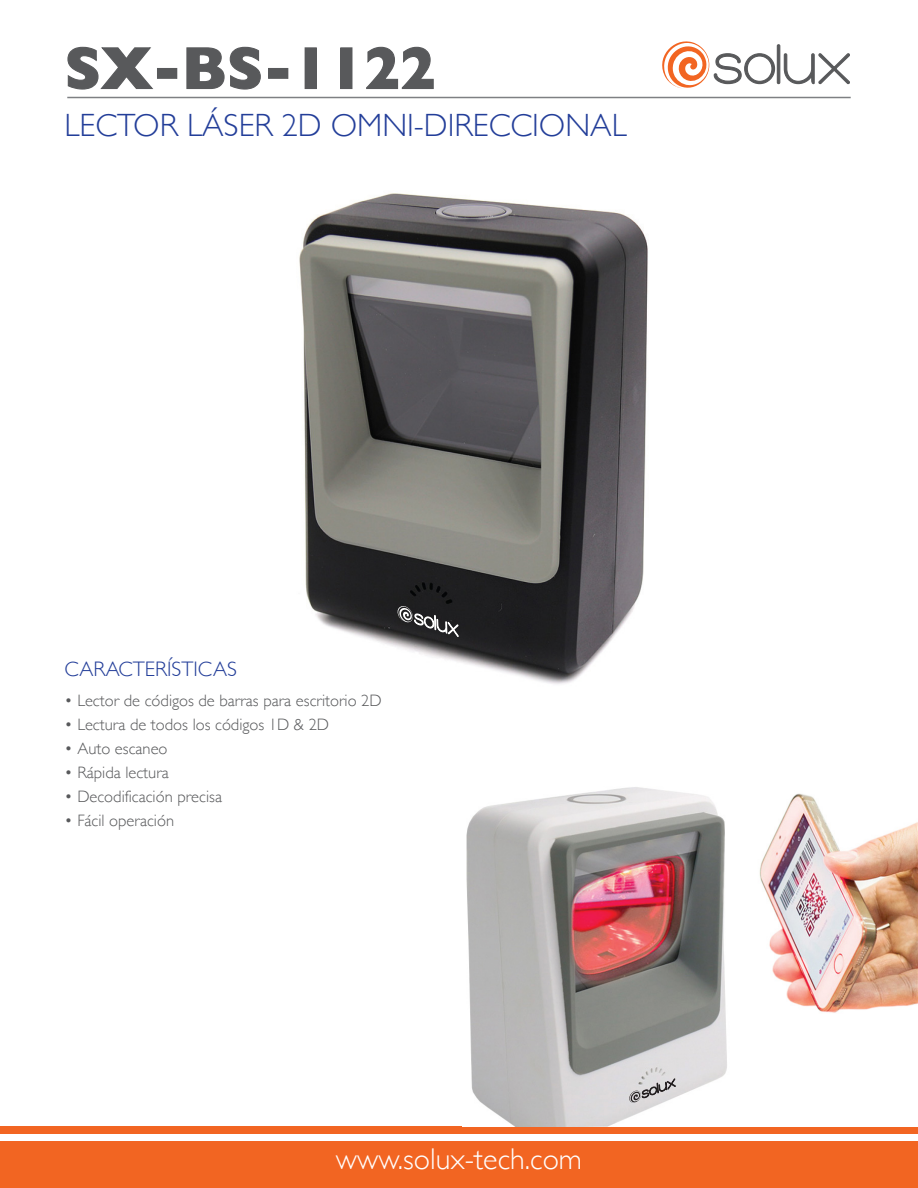
<style>
.page{position:relative;width:918px;height:1188px;background:#fff}
.page>*{position:absolute;margin:0;border:0;box-sizing:border-box;transform-origin:0 0}
.t1{font:700 60px "Gill Sans";color:#58595b}
.t2{font:300 32.25px "Gill Sans";color:#233e99}
.t3{font:300 30px "Gill Sans";color:#fff}
.t4{font:300 21px "Gill Sans";color:#233e99}
.t5{font:300 16.5px "Gill Sans";color:#58595b}
</style>
<div class="page">
<img style="left:299px;top:193px;width:349px;height:491px">
<svg style="left:662px;top:41px;width:188px;height:47px"></svg>
<svg style="left:395px;top:592px;width:64px;height:66px;background:#565657"></svg>
<svg style="left:67px;top:46px;width:86px;height:44px"></svg>
<div style="left:157px;top:68px;width:20px;height:11px;border:1px solid #58595b"></div>
<svg style="left:186px;top:46px;width:75px;height:44px"></svg>
<div style="left:268px;top:68px;width:20px;height:11px;border:1px solid #58595b"></div>
<div style="left:305px;top:47px;width:12px;height:42px;border:1px solid #58595b"></div>
<div style="left:340px;top:47px;width:12px;height:42px;border:1px solid #58595b"></div>
<svg style="left:366px;top:46px;width:68px;height:43px"></svg>
<hr style="left:67px;top:97px;width:784px;height:1px;background:#7e8083">
<div style="left:0;top:1126px;width:918px;height:62px;background:#f26522"></div>
<div style="left:0;top:1134px;width:918px;height:7px;background:#fff"></div>
<img style="left:466px;top:787px;width:452px;height:339px">
<svg style="left:627px;top:1077px;width:49px;height:27px"></svg>
<h1 class="t1" style="left:64px;top:21px;width:372px">SX-BS-1122</h1>
<h2 class="t2" style="left:64px;top:100px;width:564px">LECTOR LÁSER 2D OMNI-DIRECCIONAL</h2>
<p class="t4" style="left:64px;top:652px;width:174px">CARACTERÍSTICAS</p>
<p class="t5" style="left:64px;top:687px;width:319px">• Lector de códigos de barras para escritorio 2D</p>
<p class="t5" style="left:64px;top:711px;width:266px">• Lectura de todos los códigos 1D &amp; 2D</p>
<p class="t5" style="left:64px;top:735px;width:105px">• Auto escaneo</p>
<p class="t5" style="left:64px;top:759px;width:106px">• Rápida lectura</p>
<p class="t5" style="left:64px;top:783px;width:159px">• Decodificación precisa</p>
<p class="t5" style="left:64px;top:807px;width:111px">• Fácil operación</p>
<h3 class="t3" style="left:336px;top:1136px;width:248px">www.solux-tech.com</h3>
</div>
